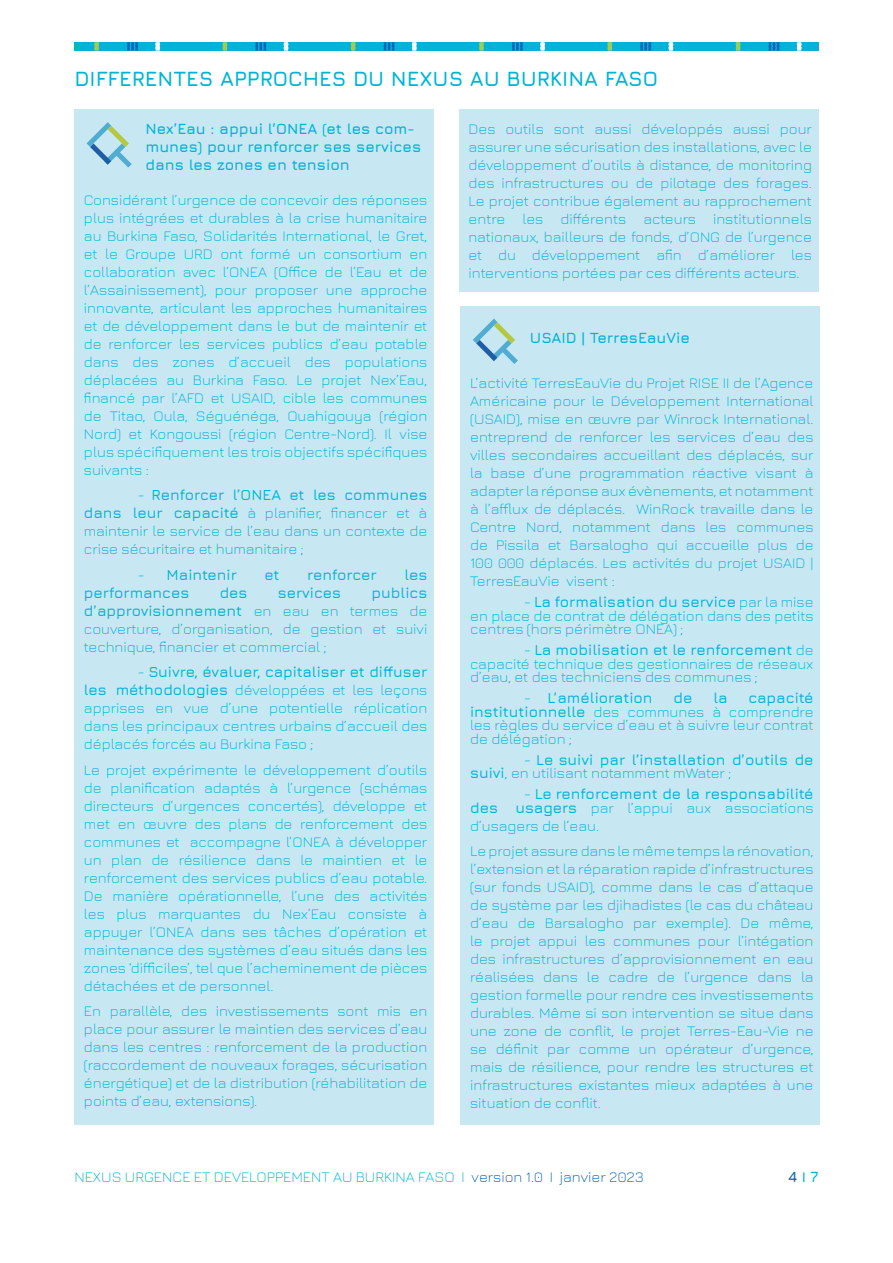
<style>
.page{position:relative;width:893px;height:1263px;background:#fff}
.page>*{position:absolute;margin:0;border:0;box-sizing:border-box;transform-origin:0 0}
.t1{font:700 21px "Jura";color:#00b4d6}
.Texte{font:300 15px/18px "Jura";color:#00b4d6;text-align:justify}
.Texte-2{font:600 15px/13.5px "Jura";color:#00b4d6}
.t2{font:700 15px/18px "Jura";color:#00b4d6}
.s1{font-weight:600}
.s2{font-weight:300}
.s3{color:#0167b4}
</style>
<div class="page">
<div style="left:74px;top:110px;width:360px;height:1015px;background:#c7e7f2"></div>
<div style="left:459px;top:110px;width:359px;height:182px;background:#c7e7f2"></div>
<div style="left:461px;top:306px;width:359px;height:819px;background:#c7e7f2"></div>
<svg style="left:473px;top:319px;width:45px;height:45px"></svg>
<div style="left:74px;top:42px;width:745px;height:9px;background:#00b4d6"></div>
<svg style="left:94px;top:42px;width:708px;height:9px"></svg>
<svg style="left:87px;top:122px;width:45px;height:46px"></svg>
<p class="t1" style="left:74px;top:63px;width:585px">DIFFERENTES APPROCHES DU NEXUS AU BURKINA FASO</p>
<p class="t2" style="left:145px;top:119px;width:277px">Nex’Eau : appui l’ONEA (et les com&shy;munes) pour renforcer ses services dans les zones en tension</p>
<p class="Texte" style="left:84px;top:189px;width:345px">Considérant l’urgence de concevoir des réponses plus intégrées et durables à la crise humanitaire au Burkina Faso, Solidarités International, le Gret, et le Groupe URD ont formé un consortium en collaboration avec l’ONEA (Office de l’Eau et de l’Assainissement), pour proposer une approche innovante, articulant les approches humanitaires et de développement dans le but de maintenir et de renforcer les services publics d’eau potable dans des zones d’accueil des populations déplacées au Burkina Faso. Le projet Nex’Eau, financé par l’AFD et USAID, cible les communes de Titao, Oula, Séguénéga, Ouahigouya (région Nord) et Kongoussi (région Centre-Nord). Il vise plus spécifiquement les trois objectifs spécifiques suivants :</p>
<p class="Texte" style="left:84px;top:485px;width:345px;text-indent:54px">- <span class="s1">Renforcer l’ONEA et les communes dans leur capacité</span> à planifier, financer et à maintenir le service de l’eau dans un contexte de crise sécuritaire et humanitaire ;</p>
<p class="Texte-2" style="left:138px;top:567px;width:100px"><span class="s2">-</span> Maintenir</p>
<p class="Texte-2" style="left:265px;top:567px;width:17px">et</p>
<p class="Texte-2" style="left:307px;top:567px;width:71px">renforcer</p>
<p class="Texte-2" style="left:404px;top:567px;width:24px">les</p>
<p class="Texte-2" style="left:84px;top:585px;width:107px">performances</p>
<p class="Texte-2" style="left:220px;top:585px;width:29px">des</p>
<p class="Texte-2" style="left:278px;top:585px;width:65px">services</p>
<p class="Texte" style="left:469px;top:119px;width:345px">Des outils sont aussi développés aussi pour assurer une sécurisation des installations, avec le développement d’outils à distance, de monitoring des infrastructures ou de pilotage des forages.<br>Le projet contribue également au rapprochement entre les différents acteurs institutionnels nationaux, bailleurs de fonds, d’ONG de l’urgence et du développement afin d’améliorer les interventions portées par ces différents acteurs.</p>
<p class="t2" style="left:530px;top:328px;width:161px">USAID | TerresEauVie</p>
<p class="Texte" style="left:470px;top:373px;width:345px">L’activité TerresEauVie du Projet RISE II de l’Agence Américaine pour le Développement International (USAID), mise en œuvre par Winrock International. entreprend de renforcer les services d’eau des villes secondaires accueillant des déplacés, sur la base d’une programmation réactive visant à adapter la réponse aux évènements, et notamment à l’afflux de déplacés. WinRock travaille dans le Centre Nord, notamment dans les communes de Pissila et Barsalogho qui accueille plus de 100 000 déplacés. Les activités du projet USAID | TerresEauVie visent :</p>
<p class="Texte" style="left:470px;top:594px;width:345px;line-height:13.5px;text-indent:54px">- <span class="s1">La formalisation du service</span> par la mise en place de contrat de délégation dans des petits centres (hors périmètre ONEA) ;</p>
<p class="Texte" style="left:470px;top:642px;width:345px;line-height:13.5px;text-indent:54px">- <span class="s1">La mobilisation et le renforcement</span> de capacité technique des gestionnaires de réseaux d’eau, et des techniciens des communes ;</p>
<p class="Texte-2" style="left:524px;top:690px;width:130px"><span class="s2">-</span> L’amélioration</p>
<p class="Texte-2" style="left:673px;top:690px;width:20px">de</p>
<p class="Texte-2" style="left:713px;top:690px;width:16px">la</p>
<p class="Texte" style="left:84px;top:582px;width:345px;text-indent:288px"><span class="s1">publics d’approvisionnement</span> en eau en termes de couverture, d’organisation, de gestion et suivi technique, financier et commercial ;</p>
<p class="Texte" style="left:84px;top:662px;width:345px;text-indent:54px">- <span class="s1">Suivre, évaluer, capitaliser et diffuser les méthodologies</span> développées et les leçons apprises en vue d’une potentielle réplication dans les principaux centres urbains d’accueil des déplacés forcés au Burkina Faso ;</p>
<p class="Texte" style="left:84px;top:759px;width:345px">Le projet expérimente le développement d’outils de planification adaptés à l’urgence (schémas directeurs d’urgences concertés), développe et met en œuvre des plans de renforcement des communes et accompagne l’ONEA à développer un plan de résilience dans le maintien et le renforcement des services publics d’eau potable.<br>De manière opérationnelle, l’une des activités les plus marquantes du Nex’Eau consiste à appuyer l’ONEA dans ses tâches d’opération et maintenance des systèmes d’eau situés dans les zones ‘difficiles’, tel que l’acheminement de pièces détachées et de personnel.</p>
<p class="Texte" style="left:84px;top:1001px;width:345px">En parallèle, des investissements sont mis en place pour assurer le maintien des services d’eau dans les centres : renforcement de la production (raccordement de nouveaux forages, sécurisation énergétique) et de la distribution (réhabilitation de points d’eau, extensions).</p>
<p class="Texte" style="left:470px;top:690px;width:345px;line-height:13.5px;text-indent:278px"><span class="s1">capacité institutionnelle</span> des communes à comprendre les règles du service d’eau et à suivre leur contrat de délégation ;</p>
<p class="Texte-2" style="left:470px;top:751px;width:345px;text-indent:54px"><span class="s2">-</span> Le suivi par l’installation d’outils de suivi<span class="s2">, en utilisant notamment mWater ;</span></p>
<p class="Texte-2" style="left:470px;top:786px;width:345px;text-align:right"><span class="s2">-</span> Le renforcement de la responsabilité<br>des usagers <span class="s2">par l’appui aux associations</span></p>
<p class="Texte" style="left:470px;top:815px;width:131px">d’usagers de l’eau.</p>
<p class="Texte" style="left:470px;top:841px;width:345px">Le projet assure dans le même temps la rénovation, l’extension et la réparation rapide d’infrastructures (sur fonds USAID), comme dans le cas d’attaque de système par les djihadistes (le cas du château d’eau de Barsalogho par exemple). De même, le projet appui les communes pour l’intégation des infrastructures d’approvisionnement en eau réalisées dans le cadre de l’urgence dans la gestion formelle pour rendre ces investissements durables. Même si son intervention se situe dans une zone de conflit, le projet Terres-Eau-Vie ne se définit par comme un opérateur d’urgence, mais de résilience, pour rendre les structures et infrastructures existantes mieux adaptées à une situation de conflit.</p>
<p class="Texte" style="left:74px;top:1166px;width:571px">NEXUS URGENCE ET DEVELOPPEMENT AU BURKINA FASO І <span class="s3">version 1.0 І janvier 2023</span></p>
<p class="t2" style="left:788px;top:1166px;width:32px"><span class="s3">4</span> І 7</p>
</div>
